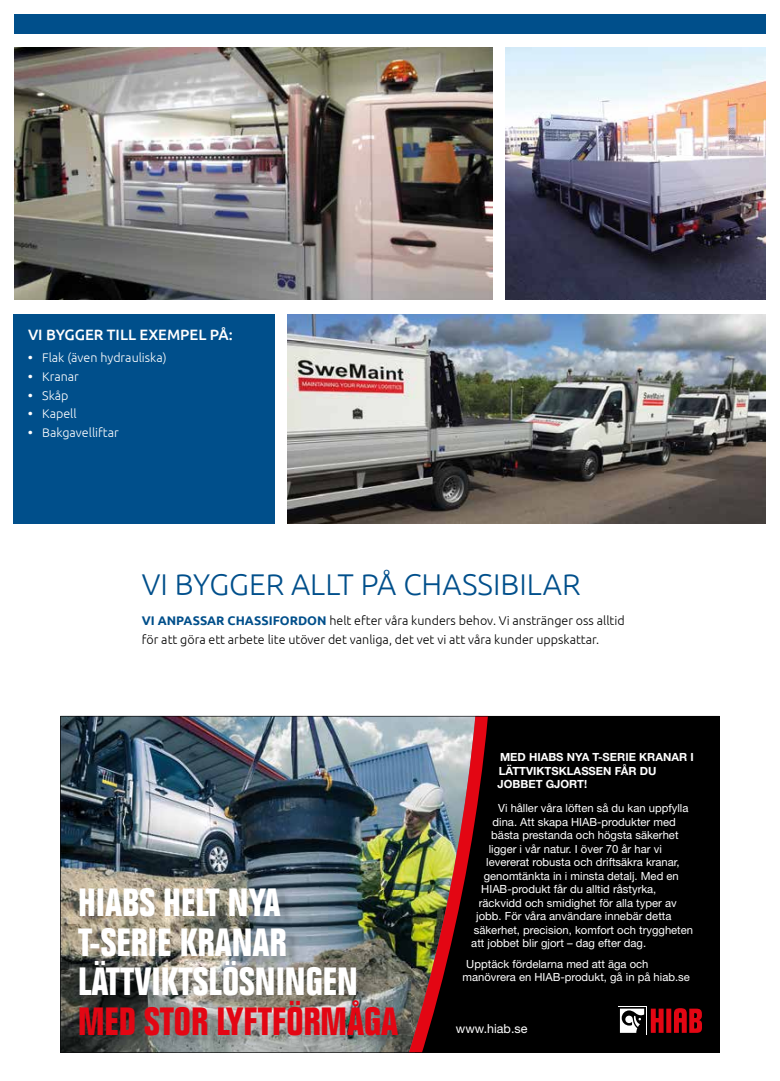
<style>
.page{position:relative;width:780px;height:1081px;background:#fff}
.page>*{position:absolute;margin:0;border:0;box-sizing:border-box;transform-origin:0 0}
.t1{font:700 condensed 38.5px/39.6px "Folio Std";color:#fff}
.t2{font:700 condensed 38.5px "Folio Std";color:#e30613}
.t3{font:300 30px "Ubuntu";color:#004f8b}
.t4{font:500 15px "Ubuntu";color:#fff}
.t5{font:300 12.5px/18.8px "Ubuntu";color:#000}
.t6{font:300 12.5px "Ubuntu";color:#fff}
.t7{font:12.5px "Helvetica Neue LT Std";color:#fff}
.t8{font:11.25px/13.5px "Helvetica Neue LT Std";color:#fff}
.t9{font:700 11.25px/13.5px "Helvetica Neue LT Std";color:#fff}
.s1{font-weight:700}
.s2{font-weight:700;color:#004f8b}
</style>
<div class="page">
<img style="left:14px;top:47px;width:479px;height:253px">
<img style="left:287px;top:314px;width:478px;height:209px">
<img style="left:505px;top:47px;width:260px;height:253px">
<img style="left:60px;top:1052px;width:355px;height:1px">
<img style="left:60px;top:716px;width:659px;height:336px">
<div style="left:14px;top:314px;width:261px;height:209px;background:#004f8b"></div>
<div style="left:14px;top:14px;width:751px;height:19px;background:#004f8b"></div>
<h3 class="t4" style="left:28px;top:325px;width:206px">VI BYGGER TILL EXEMPEL PÅ:</h3>
<p class="t6" style="left:28px;top:350px;width:140px"><span class="s1">•</span> Flak (även hydrauliska)</p>
<p class="t6" style="left:28px;top:369px;width:52px"><span class="s1">•</span> Kranar</p>
<p class="t6" style="left:28px;top:388px;width:42px"><span class="s1">•</span> Skåp</p>
<p class="t6" style="left:28px;top:406px;width:50px"><span class="s1">•</span> Kapell</p>
<p class="t6" style="left:28px;top:425px;width:92px"><span class="s1">•</span> Bakgavelliftar</p>
<h2 class="t3" style="left:142px;top:567px;width:440px">VI BYGGER ALLT PÅ CHASSIBILAR</h2>
<p class="t5" style="left:142px;top:611px;width:484px"><span class="s2">VI ANPASSAR CHASSIFORDON</span> helt efter våra kunders behov. Vi anstränger oss alltid för att göra ett arbete lite utöver det vanliga, det vet vi att våra kunder uppskattar.</p>
<h1 class="t1" style="left:78px;top:883px;width:281px">HIABS HELT NYA<br>T-SERIE KRANAR<br>LÄTTVIKTSLÖSNINGEN</h1>
<h1 class="t2" style="left:78px;top:1000px;width:322px">MED STOR LYFTFÖRMÅGA</h1>
<p class="t9" style="left:497px;top:750px;width:198px">MED HIABS NYA T-SERIE KRANAR I<br>LÄTTVIKTSKLASSEN FÅR DU<br>JOBBET GJORT!</p>
<p class="t8" style="left:498px;top:801px;width:192px">Vi håller våra löften så du kan uppfylla</p>
<p class="t8" style="left:492px;top:815px;width:185px">dina. Att skapa HIAB-produkter med</p>
<p class="t8" style="left:491px;top:828px;width:189px">bästa prestanda och högsta säkerhet</p>
<p class="t8" style="left:489px;top:842px;width:174px">ligger i vår natur. I över 70 år har vi</p>
<p class="t8" style="left:486px;top:855px;width:195px">levererat robusta och driftsäkra kranar,</p>
<p class="t8" style="left:484px;top:869px;width:196px">genomtänkta in i minsta detalj. Med en</p>
<p class="t8" style="left:481px;top:882px;width:177px">HIAB-produkt får du alltid råstyrka,</p>
<p class="t8" style="left:479px;top:896px;width:199px">räckvidd och smidighet för alla typer av</p>
<p class="t8" style="left:476px;top:909px;width:197px">jobb. För våra användare innebär detta</p>
<p class="t8" style="left:474px;top:923px;width:221px">säkerhet, precision, komfort och tryggheten</p>
<p class="t8" style="left:471px;top:936px;width:176px">att jobbet blir gjort – dag efter dag.</p>
<p class="t8" style="left:462px;top:957px;width:229px;text-indent:4px">Upptäck fördelarna med att äga och manövrera en HIAB-produkt, gå in på hiab.se</p>
<p class="t7" style="left:456px;top:1021px;width:73px">www.hiab.se</p>
</div>
